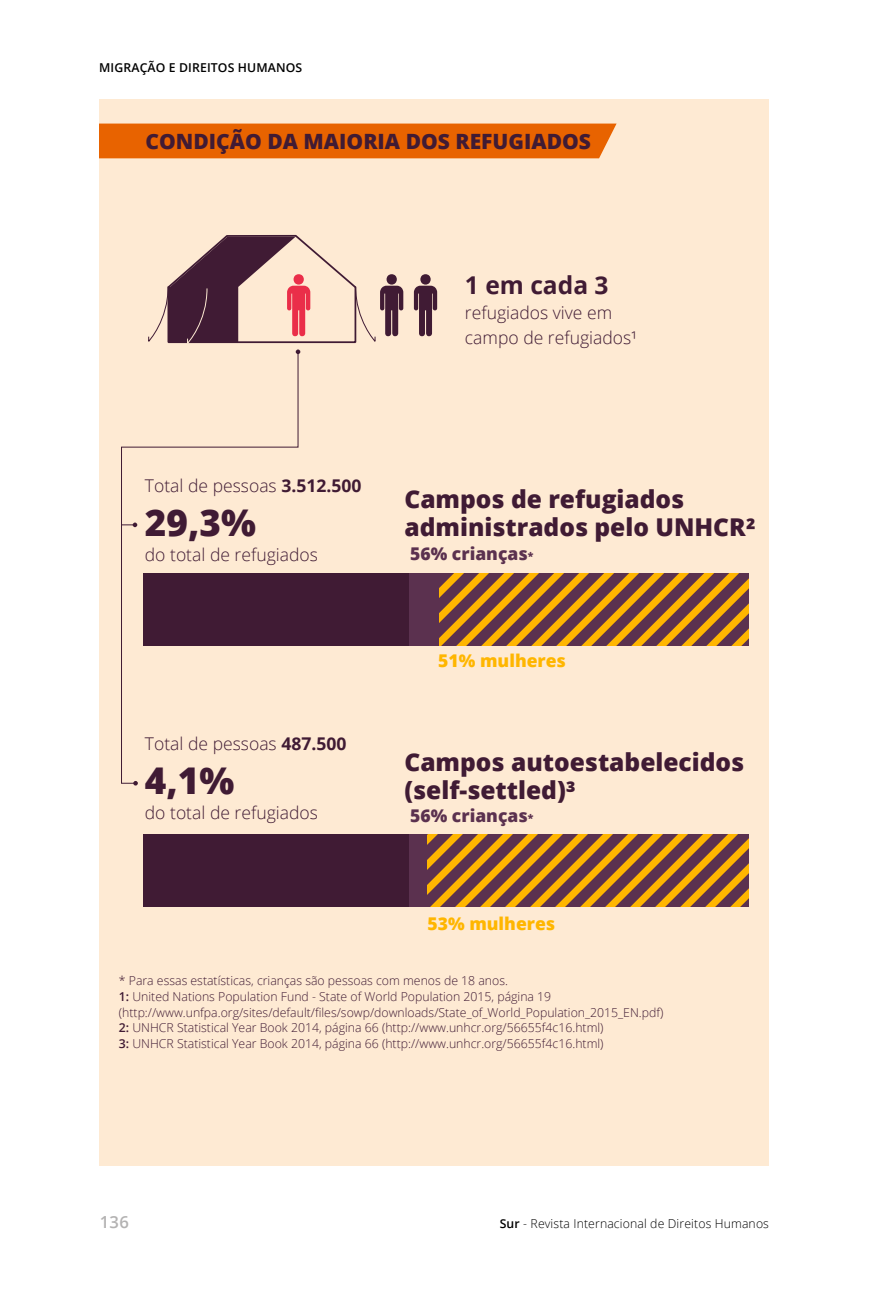
<style>
.page{position:relative;width:893px;height:1290px;background:#fff}
.page>*{position:absolute;margin:0;border:0;box-sizing:border-box;transform-origin:0 0}
.t1{font:800 36.75px "Open Sans";color:#401b34}
.t2{font:800 24.5px/28px "Open Sans";color:#401b34}
.t3{font:700 24.5px "Open Sans";color:#401b34}
.t4{font:800 21px "Open Sans";color:#401b34}
.t5{font:300 17.5px/24.5px "Open Sans";color:#401b34}
.t6{font:800 17.5px "Open Sans";color:#5b314f}
.t7{font:800 17.5px "Open Sans";color:#ffb600}
.t8{font:600 16.62px "Open Sans";color:#b3b2b2}
.t9{font:300 12.25px/15.8px "Open Sans";color:#401b34}
.t10{font:300 12.25px "Open Sans";letter-spacing:.01em;color:#000}
.t11{font:600 12.25px "Open Sans";letter-spacing:.01em;color:#000}
.s1{font-weight:700}
.s2{font-size:10.5px}
.s3{font-weight:600}
</style>
<div class="page">
<div style="left:100px;top:99px;width:669px;height:1067px;background:#feead3"></div>
<svg style="left:414px;top:274px;width:23px;height:62px"></svg>
<div style="left:143px;top:573px;width:606px;height:72px;background:#401b34"></div>
<div style="left:410px;top:573px;width:339px;height:72px;background:#5b314f"></div>
<svg style="left:440px;top:573px;width:309px;height:72px"></svg>
<div style="left:143px;top:834px;width:606px;height:73px;background:#401b34"></div>
<div style="left:410px;top:834px;width:339px;height:73px;background:#5b314f"></div>
<svg style="left:428px;top:834px;width:321px;height:73px"></svg>
<div style="left:100px;top:124px;width:517px;height:34px;background:#e86300"></div>
<svg style="left:121px;top:354px;width:178px;height:430px"></svg>
<svg style="left:148px;top:234px;width:255px;height:120px"></svg>
<svg style="left:133px;top:781px;width:5px;height:4px"></svg>
<p class="t11" style="left:99px;top:59px;width:205px">MIGRAÇÃO E DIREITOS HUMANOS</p>
<p class="t4" style="left:146px;top:125px;width:447px">CONDIÇÃO DA MAIORIA DOS REFUGIADOS</p>
<p class="t3" style="left:465px;top:268px;width:145px">1 em cada 3</p>
<p class="t5" style="left:465px;top:300px;width:174px">refugiados vive em campo de refugiados¹</p>
<p class="t5" style="left:145px;top:473px;width:218px">Total de pessoas <span class="s1">3.512.500</span></p>
<p class="t1" style="left:145px;top:495px;width:113px">29,3%</p>
<p class="t5" style="left:145px;top:542px;width:175px">do total de refugiados</p>
<p class="t5" style="left:145px;top:731px;width:203px">Total de pessoas <span class="s1">487.500</span></p>
<p class="t1" style="left:145px;top:753px;width:91px">4,1%</p>
<p class="t5" style="left:145px;top:800px;width:175px">do total de refugiados</p>
<p class="t2" style="left:404px;top:484px;width:353px">Campos de refugiados administrados pelo UNHCR²</p>
<p class="t6" style="left:410px;top:540px;width:125px">56% crianças<span class="s2">*</span></p>
<p class="t7" style="left:438px;top:647px;width:129px">51% mulheres</p>
<p class="t2" style="left:404px;top:746px;width:341px">Campos autoestabelecidos (self-settled)³</p>
<p class="t6" style="left:410px;top:803px;width:125px">56% crianças<span class="s2">*</span></p>
<p class="t7" style="left:428px;top:910px;width:129px">53% mulheres</p>
<p class="t9" style="left:119px;top:972px;width:546px">* Para essas estatísticas, crianças são pessoas com menos de 18 anos.<br><span class="s3">1:</span> United Nations Population Fund - State of World Population 2015, página 19 (http://www.unfpa.org/sites/default/files/sowp/downloads/State_of_World_Population_2015_EN.pdf)<br><span class="s3">2:</span> UNHCR Statistical Year Book 2014, página 66 (http://www.unhcr.org/56655f4c16.html)<br><span class="s3">3:</span> UNHCR Statistical Year Book 2014, página 66 (http://www.unhcr.org/56655f4c16.html)</p>
<h3 class="t8" style="left:100px;top:1210px;width:31px">136</h3>
<p class="t10" style="left:500px;top:1215px;width:271px"><span class="s3">Sur</span> - Revista Internacional de Direitos Humanos</p>
</div>
